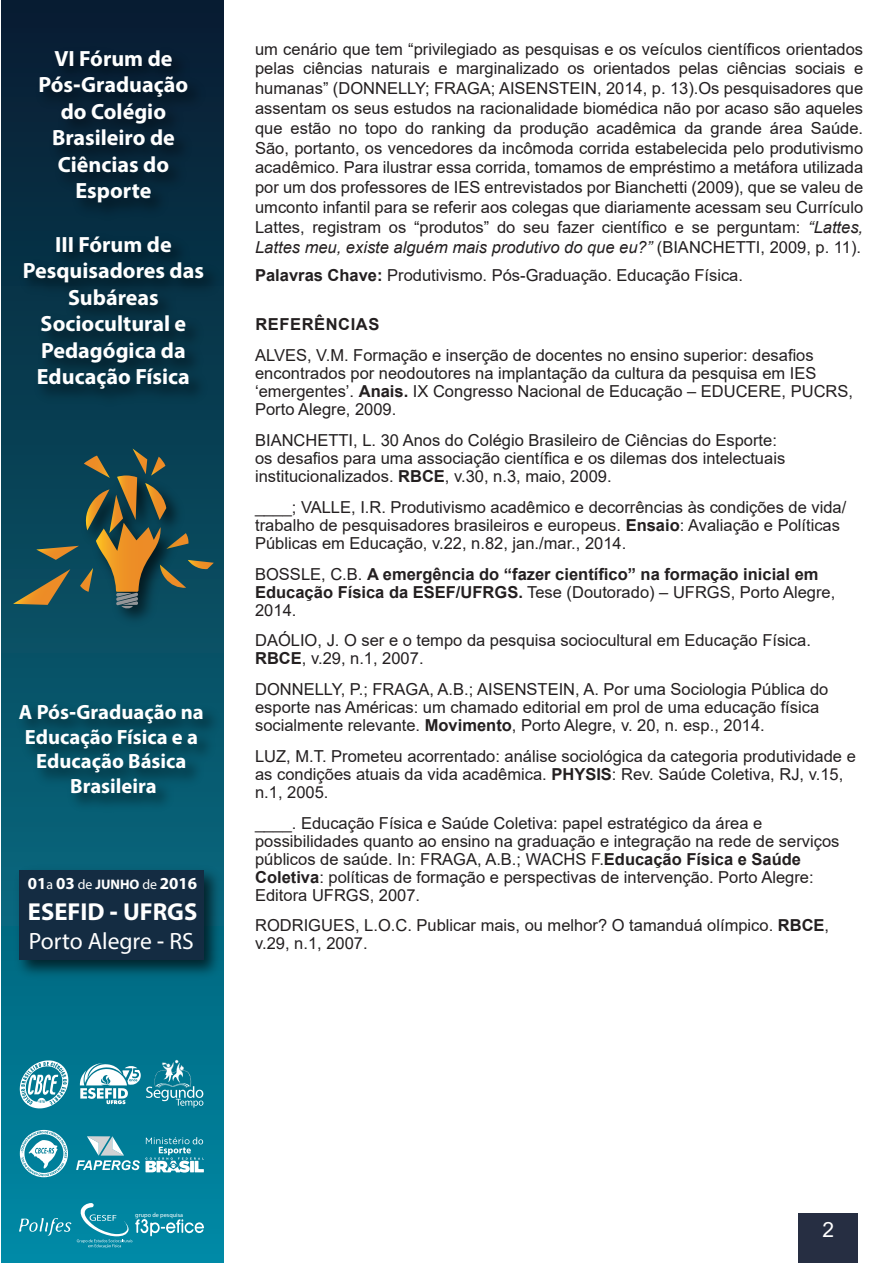
<style>
.page{position:relative;width:893px;height:1263px;background:#fff}
.page>*{position:absolute;margin:0;border:0;box-sizing:border-box;transform-origin:0 0}
.t1{font:700 24.6px "Myriad Hebrew";color:#fff}
.t2{font:23.55px "Myriad Hebrew";color:#fff}
.t3{font:700 22.05px/26.5px "Myriad Hebrew";color:#fff;text-align:center}
.t4{font:21px "Arial";color:#fff}
.t5{font:700 20.7px/24.8px "Myriad Hebrew";color:#fff;text-align:center}
.t6{font:700 16.8px "Myriad Hebrew";color:#fff}
.t7{font:16.5px/18px "Arial";color:#231f20}
.t8{font:700 16.5px/18px "Arial";color:#231f20}
.t9{font:700 16.5px "Arial";letter-spacing:.035em;color:#231f20}
.t10{font:6.15px "Myriad Pro";color:#fff}
.s1{font-weight:400;font-size:13.8px}
.s2{font-size:13.8px}
.s3{font-style:italic}
.s4{font-weight:700}
.s5{font-weight:400}
</style>
<div class="page">
<div style="left:2px;top:0;width:222px;height:1263px;background:linear-gradient(to bottom,#0a1a2d,#0287a0)"></div>
<img style="left:14px;top:225px;width:210px;height:190px">
<img style="left:30px;top:39px;width:182px;height:190px">
<img style="left:10px;top:693px;width:214px;height:131px">
<img style="left:10px;top:862px;width:214px;height:121px">
<div style="left:19px;top:870px;width:184px;height:90px;background:#142c42"></div>
<img style="left:77px;top:609px;width:113px;height:23px">
<svg style="left:13px;top:448px;width:201px;height:161px;background:#30514e"></svg>
<svg style="left:20px;top:1060px;width:48px;height:48px"></svg>
<svg style="left:76px;top:1136px;width:128px;height:36px;background:#4ba3b5"></svg>
<svg style="left:19px;top:1203px;width:185px;height:45px;background:#1b93ac"></svg>
<svg style="left:20px;top:1130px;width:48px;height:47px"></svg>
<svg style="left:80px;top:1060px;width:123px;height:47px"></svg>
<div style="left:799px;top:1212px;width:59px;height:51px;background:#262e42"></div>
<h3 class="t3" style="left:39px;top:46px;width:151px">VI Fórum de<br>Pós-Graduação do Colégio<br>Brasileiro de<br>Ciências do<br>Esporte</h3>
<h3 class="t3" style="left:23px;top:232px;width:183px">III Fórum de<br>Pesquisadores das<br>Subáreas<br>Sociocultural e<br>Pedagógica da<br>Educação Física</h3>
<p class="t5" style="left:19px;top:701px;width:186px">A Pós-Graduação na<br>Educação Física e a<br>Educação Básica<br>Brasileira</p>
<p class="t6" style="left:28px;top:874px;width:171px">01<span class="s1">a</span> 03 <span class="s1">de</span> <span class="s2">JUNHO</span> <span class="s1">de</span> 2016</p>
<h1 class="t1" style="left:28px;top:898px;width:171px">ESEFID - UFRGS</h1>
<h2 class="t2" style="left:29px;top:928px;width:167px">Porto Alegre - RS</h2>
<p class="t7" style="left:255px;top:39px;width:610px;line-height:19.8px;text-align:justify">um cenário que tem “privilegiado as pesquisas e os veículos científicos orientados pelas ciências naturais e marginalizado os orientados pelas ciências sociais e humanas” (DONNELLY; FRAGA; AISENSTEIN, 2014, p. 13).Os pesquisadores que assentam os seus estudos na racionalidade biomédica não por acaso são aqueles que estão no topo do ranking da produção acadêmica da grande área Saúde.<br>São, portanto, os vencedores da incômoda corrida estabelecida pelo produtivismo acadêmico. Para ilustrar essa corrida, tomamos de empréstimo a metáfora utilizada por um dos professores de IES entrevistados por Bianchetti (2009), que se valeu de umconto infantil para se referir aos colegas que diariamente acessam seu Currículo Lattes, registram os “produtos” do seu fazer científico e se perguntam: <span class="s3">“Lattes, Lattes meu, existe alguém mais produtivo do que eu?”</span> (BIANCHETTI, 2009, p. 11).</p>
<p class="t7" style="left:255px;top:266px;width:489px"><span class="s4">Palavras Chave:</span> Produtivismo. Pós-Graduação. Educação Física.</p>
<p class="t9" style="left:255px;top:313px;width:126px">REFERÊNCIAS</p>
<p class="t7" style="left:255px;top:346px;width:599px">ALVES, V.M. Formação e inserção de docentes no ensino superior: desafios encontrados por neodoutores na implantação da cultura da pesquisa em IES ‘emergentes’. <span class="s4">Anais.</span> IX Congresso Nacional de Educação – EDUCERE, PUCRS, Porto Alegre, 2009.</p>
<p class="t7" style="left:255px;top:431px;width:532px">BIANCHETTI, L. 30 Anos do Colégio Brasileiro de Ciências do Esporte: os desafios para uma associação científica e os dilemas dos intelectuais institucionalizados. <span class="s4">RBCE</span>, v.30, n.3, maio, 2009.</p>
<p class="t7" style="left:255px;top:498px;width:593px">____; VALLE, I.R. Produtivismo acadêmico e decorrências às condições de vida/ trabalho de pesquisadores brasileiros e europeus. <span class="s4">Ensaio</span>: Avaliação e Políticas<br>Públicas em Educação, v.22, n.82, jan./mar., 2014.</p>
<p class="t8" style="left:255px;top:565px;width:582px"><span class="s5">BOSSLE, C.B.</span> A emergência do “fazer científico” na formação inicial em<br>Educação Física da ESEF/UFRGS. <span class="s5">Tese (Doutorado) – UFRGS, Porto Alegre,<br>2014.</span></p>
<p class="t7" style="left:255px;top:631px;width:557px">DAÓLIO, J. O ser e o tempo da pesquisa sociocultural em Educação Física.<br><span class="s4">RBCE</span>, v.29, n.1, 2007.</p>
<p class="t7" style="left:255px;top:680px;width:575px">DONNELLY, P.; FRAGA, A.B.; AISENSTEIN, A. Por uma Sociologia Pública do esporte nas Américas: um chamado editorial em prol de uma educação física socialmente relevante. <span class="s4">Movimento</span>, Porto Alegre, v. 20, n. esp., 2014.</p>
<p class="t7" style="left:255px;top:747px;width:602px">LUZ, M.T. Prometeu acorrentado: análise sociológica da categoria produtividade e as condições atuais da vida acadêmica. <span class="s4">PHYSIS</span>: Rev. Saúde Coletiva, RJ, v.15, n.1, 2005.</p>
<p class="t7" style="left:255px;top:814px;width:586px">____. Educação Física e Saúde Coletiva: papel estratégico da área e possibilidades quanto ao ensino na graduação e integração na rede de serviços públicos de saúde. In: FRAGA, A.B.; WACHS F.<span class="s4">Educação Física e Saúde Coletiva</span>: políticas de formação e perspectivas de intervenção. Porto Alegre:<br>Editora UFRGS, 2007.</p>
<p class="t7" style="left:255px;top:916px;width:576px">RODRIGUES, L.O.C. Publicar mais, ou melhor? O tamanduá olímpico. <span class="s4">RBCE</span>, v.29, n.1, 2007.</p>
<p class="t10" style="left:135px;top:1211px;width:49px">grupo de pesquisa</p>
<p class="t4" style="left:822px;top:1215px;width:13px">2</p>
</div>
